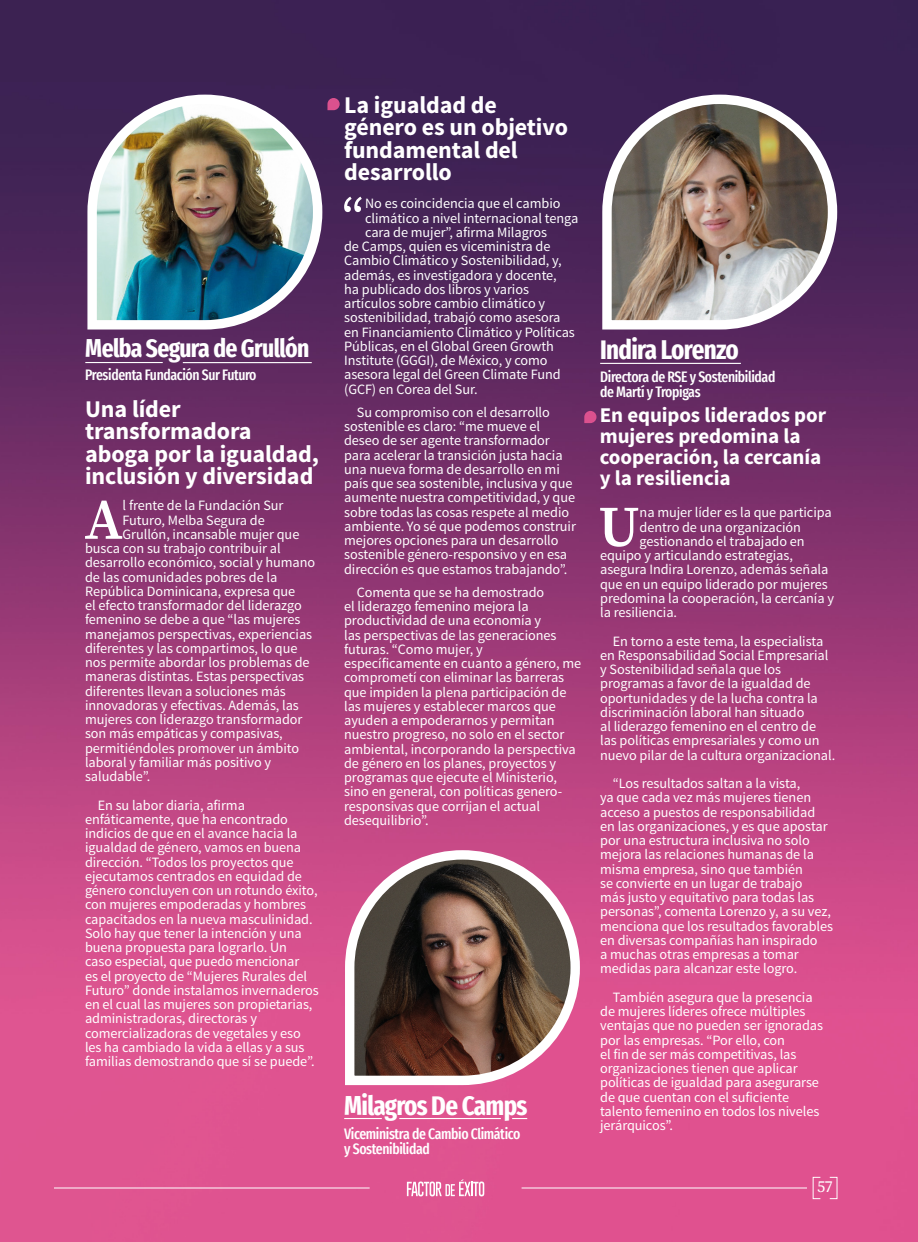
<style>
.page{position:relative;width:918px;height:1242px;background:#fff}
.page>*{position:absolute;margin:0;border:0;box-sizing:border-box;transform-origin:0 0}
.t1{font:57.75px "Source Sans Pro";color:#fff}
.t2{font:600 57.3px "Source Serif Pro";color:#fff}
.t3{font:700 extra-condensed 27px "Fira Sans";letter-spacing:-.025em;color:#fff}
.t4{font:700 extra-condensed 25.5px "Fira Sans";letter-spacing:-.025em;color:#fff}
.t5{font:700 24px/22.5px "Source Sans Pro";letter-spacing:-.005em;color:#fff}
.t6{font:700 21px/21px "Source Sans Pro";letter-spacing:-.005em;color:#fff}
.t7{font:16.5px "Source Serif Pro";color:#fff}
.t8{font:500 extra-condensed 14.85px/14.9px "Fira Sans";letter-spacing:-.025em;color:#fff}
.t9{font:14.25px/14.2px "Source Sans Pro";letter-spacing:-.005em;color:#fff}
</style>
<div class="page">
<img style="left:0;top:0;width:918px;height:1242px">
<img style="left:83px;top:90px;width:244px;height:244px">
<img style="left:598px;top:90px;width:244px;height:244px">
<svg style="left:340px;top:845px;width:245px;height:245px;background:#865960"></svg>
<svg style="left:584px;top:411px;width:12px;height:12px"></svg>
<svg style="left:327px;top:98px;width:13px;height:12px"></svg>
<hr style="left:85px;top:362px;width:78px;height:1px;background:#fff">
<hr style="left:183px;top:362px;width:129px;height:1px;background:#fff">
<hr style="left:600px;top:363px;width:141px;height:1px;background:#fff">
<hr style="left:344px;top:1118px;width:38px;height:1px;background:#fff">
<svg style="left:512px;top:1118px;width:15px;height:1px"></svg>
<hr style="left:399px;top:1118px;width:102px;height:1px;background:#fff">
<hr style="left:522px;top:1188px;width:285px;height:1px;background:#fff">
<hr style="left:54px;top:1188px;width:316px;height:1px;background:#fff">
<svg style="left:407px;top:1180px;width:77px;height:16px"></svg>
<p class="t5" style="left:344px;top:94px;width:225px">La igualdad de género es un objetivo fundamental del desarrollo</p>
<p class="t1" style="left:341px;top:182px;width:26px">“</p>
<p class="t9" style="left:365px;top:197px;width:197px">No es coincidencia que el cambio</p>
<p class="t9" style="left:365px;top:211px;width:215px">climático a nivel internacional tenga</p>
<p class="t9" style="left:365px;top:225px;width:184px">cara de mujer”, afirma Milagros</p>
<p class="t9" style="left:344px;top:239px;width:208px">de Camps, quien es viceministra de</p>
<p class="t9" style="left:344px;top:254px;width:219px">Cambio Climático y Sostenibilidad, y,</p>
<p class="t9" style="left:344px;top:268px;width:214px">además, es investigadora y docente,</p>
<p class="t9" style="left:344px;top:282px;width:186px">ha publicado dos libros y varios</p>
<p class="t9" style="left:344px;top:296px;width:203px">artículos sobre cambio climático y</p>
<p class="t9" style="left:344px;top:311px;width:218px">sostenibilidad, trabajó como asesora</p>
<p class="t9" style="left:344px;top:325px;width:232px">en Financiamiento Climático y Políticas</p>
<p class="t9" style="left:344px;top:339px;width:211px">Públicas, en el Global Green Growth</p>
<p class="t9" style="left:344px;top:353px;width:205px">Institute (GGGI), de México, y como</p>
<p class="t9" style="left:344px;top:368px;width:218px">asesora legal del Green Climate Fund</p>
<p class="t9" style="left:344px;top:382px;width:135px">(GCF) en Corea del Sur.</p>
<p class="t9" style="left:344px;top:405px;width:233px;text-indent:13px">Su compromiso con el desarrollo sostenible es claro: “me mueve el deseo de ser agente transformador para acelerar la transición justa hacia una nueva forma de desarrollo en mi país que sea sostenible, inclusiva y que aumente nuestra competitividad, y que sobre todas las cosas respete al medio ambiente. Yo sé que podemos construir mejores opciones para un desarrollo sostenible género-responsivo y en esa dirección es que estamos trabajando”.</p>
<p class="t9" style="left:344px;top:585px;width:238px;text-indent:13px">Comenta que se ha demostrado<br>el liderazgo femenino mejora la productividad de una economía y<br>las perspectivas de las generaciones futuras. “Como mujer, y específicamente en cuanto a género, me comprometí con eliminar las barreras que impiden la plena participación de las mujeres y establecer marcos que ayuden a empoderarnos y permitan nuestro progreso, no solo en el sector ambiental, incorporando la perspectiva de género en los planes, proyectos y programas que ejecute el Ministerio, sino en general, con políticas genero&shy;responsivas que corrijan el actual desequilibrio”.</p>
<p class="t4" style="left:85px;top:327px;width:226px">Melba Segura de Grullón</p>
<p class="t8" style="left:85px;top:367px;width:173px">Presidenta Fundación Sur Futuro</p>
<p class="t3" style="left:600px;top:327px;width:140px">Indira Lorenzo</p>
<p class="t8" style="left:600px;top:369px;width:177px">Directora de RSE y Sostenibilidad de Martí y Tropigas</p>
<p class="t5" style="left:85px;top:398px;width:236px">Una líder transformadora aboga por la igualdad, inclusión y diversidad</p>
<p class="t6" style="left:600px;top:406px;width:228px">En equipos liderados por mujeres predomina la cooperación, la cercanía y la resiliencia</p>
<p class="t2" style="left:85px;top:481px;width:40px">A</p>
<p class="t9" style="left:123px;top:499px;width:162px">l frente de la Fundación Sur</p>
<p class="t2" style="left:598px;top:488px;width:43px">U</p>
<p class="t9" style="left:640px;top:506px;width:194px">na mujer líder es la que participa</p>
<p class="t9" style="left:123px;top:513px;width:144px">Futuro, Melba Segura de</p>
<p class="t9" style="left:123px;top:527px;width:178px">Grullón, incansable mujer que</p>
<p class="t9" style="left:85px;top:541px;width:197px">busca con su trabajo contribuir al</p>
<p class="t9" style="left:85px;top:556px;width:232px">desarrollo económico, social y humano</p>
<p class="t9" style="left:85px;top:570px;width:194px">de las comunidades pobres de la</p>
<p class="t9" style="left:85px;top:584px;width:212px">República Dominicana, expresa que</p>
<p class="t9" style="left:85px;top:598px;width:218px">el efecto transformador del liderazgo</p>
<p class="t9" style="left:85px;top:613px;width:217px">femenino se debe a que “las mujeres</p>
<p class="t9" style="left:85px;top:627px;width:229px">manejamos perspectivas, experiencias</p>
<p class="t9" style="left:85px;top:641px;width:214px">diferentes y las compartimos, lo que</p>
<p class="t9" style="left:85px;top:655px;width:226px">nos permite abordar los problemas de</p>
<p class="t9" style="left:85px;top:670px;width:221px">maneras distintas. Estas perspectivas</p>
<p class="t9" style="left:85px;top:684px;width:202px">diferentes llevan a soluciones más</p>
<p class="t9" style="left:85px;top:698px;width:215px">innovadoras y efectivas. Además, las</p>
<p class="t9" style="left:85px;top:712px;width:219px">mujeres con liderazgo transformador</p>
<p class="t9" style="left:85px;top:727px;width:199px">son más empáticas y compasivas,</p>
<p class="t9" style="left:85px;top:741px;width:216px">permitiéndoles promover un ámbito</p>
<p class="t9" style="left:85px;top:755px;width:188px">laboral y familiar más positivo y</p>
<p class="t9" style="left:85px;top:769px;width:67px">saludable”.</p>
<p class="t9" style="left:85px;top:798px;width:235px;text-indent:13px">En su labor diaria, afirma enfáticamente, que ha encontrado indicios de que en el avance hacia la igualdad de género, vamos en buena dirección. “Todos los proyectos que ejecutamos centrados en equidad de género concluyen con un rotundo éxito, con mujeres empoderadas y hombres capacitados en la nueva masculinidad.<br>Solo hay que tener la intención y una buena propuesta para lograrlo. Un<br>caso especial, que puedo mencionar<br>es el proyecto de “Mujeres Rurales del Futuro” donde instalamos invernaderos en el cual las mujeres son propietarias, administradoras, directoras y comercializadoras de vegetales y eso les ha cambiado la vida a ellas y a sus familias demostrando que sí se puede”.</p>
<p class="t9" style="left:640px;top:520px;width:163px">dentro de una organización</p>
<p class="t9" style="left:640px;top:534px;width:167px">gestionando el trabajado en</p>
<p class="t9" style="left:600px;top:548px;width:194px">equipo y articulando estrategias,</p>
<p class="t9" style="left:600px;top:563px;width:230px">asegura Indira Lorenzo, además señala</p>
<p class="t9" style="left:600px;top:577px;width:229px">que en un equipo liderado por mujeres</p>
<p class="t9" style="left:600px;top:591px;width:235px">predomina la cooperación, la cercanía y</p>
<p class="t9" style="left:600px;top:605px;width:79px">la resiliencia.</p>
<p class="t9" style="left:600px;top:634px;width:237px;text-indent:13px">En torno a este tema, la especialista en Responsabilidad Social Empresarial y Sostenibilidad señala que los programas a favor de la igualdad de oportunidades y de la lucha contra la discriminación laboral han situado<br>al liderazgo femenino en el centro de las políticas empresariales y como un nuevo pilar de la cultura organizacional.</p>
<p class="t9" style="left:600px;top:776px;width:235px;text-indent:13px">“Los resultados saltan a la vista,<br>ya que cada vez más mujeres tienen acceso a puestos de responsabilidad en las organizaciones, y es que apostar por una estructura inclusiva no solo mejora las relaciones humanas de la misma empresa, sino que también<br>se convierte en un lugar de trabajo<br>más justo y equitativo para todas las personas”, comenta Lorenzo y, a su vez, menciona que los resultados favorables en diversas compañías han inspirado<br>a muchas otras empresas a tomar medidas para alcanzar este logro.</p>
<p class="t9" style="left:600px;top:990px;width:224px;text-indent:13px">También asegura que la presencia de mujeres líderes ofrece múltiples ventajas que no pueden ser ignoradas por las empresas. “Por ello, con<br>el fin de ser más competitivas, las organizaciones tienen que aplicar políticas de igualdad para asegurarse de que cuentan con el suficiente talento femenino en todos los niveles jerárquicos”.</p>
<p class="t3" style="left:344px;top:1083px;width:185px">Milagros De Camps</p>
<p class="t8" style="left:344px;top:1126px;width:178px">Viceministra de Cambio Climático y Sostenibilidad</p>
<p class="t7" style="left:817px;top:1176px;width:17px">57</p>
</div>
